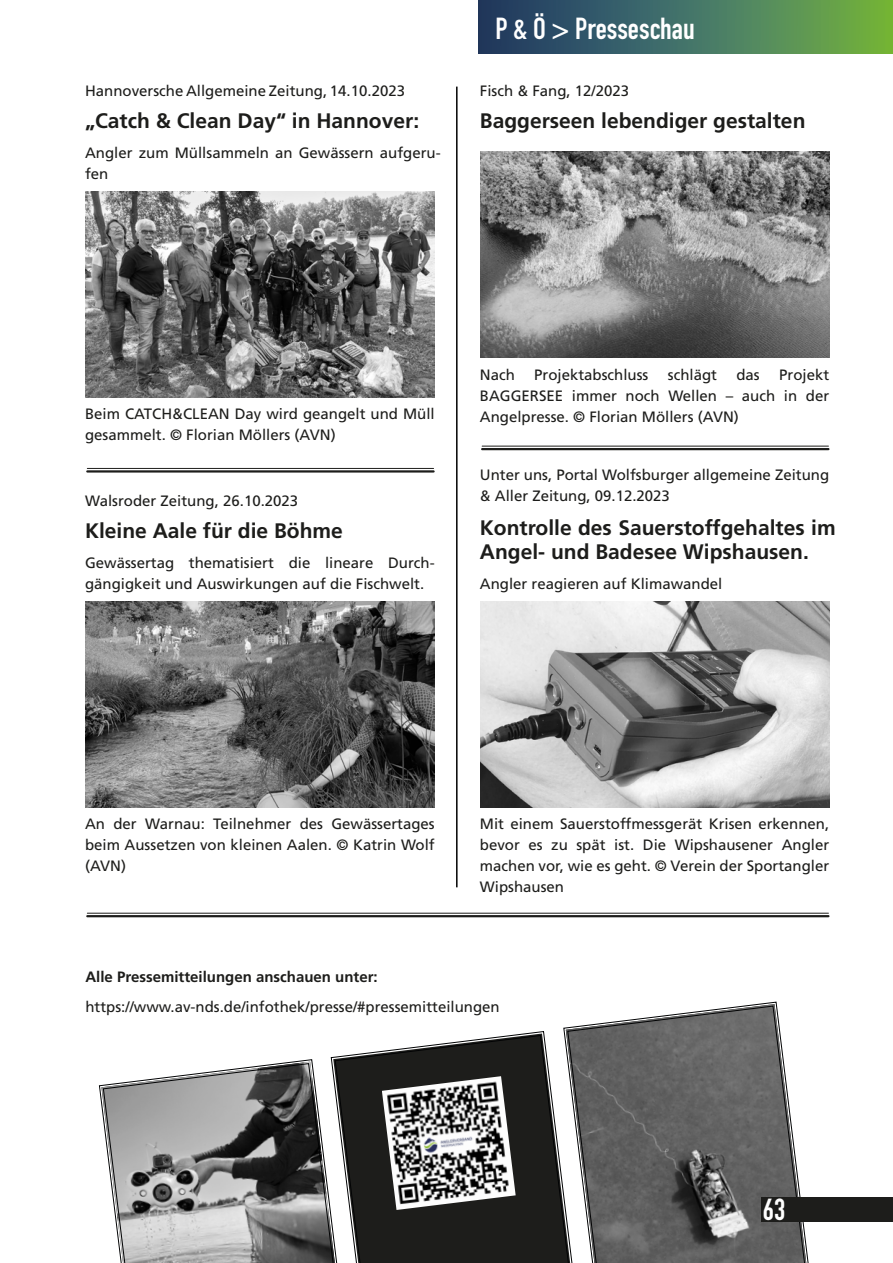
<style>
.page{position:relative;width:893px;height:1263px;background:#fff}
.page>*{position:absolute;margin:0;border:0;box-sizing:border-box;transform-origin:0 0}
.t1{font:700 30px "DIN Condensed";color:#fff}
.t2{font:700 21px/24px "Frutiger LT Std";color:#1d1d1b}
.t3{font:15px/21px "Frutiger LT Std";color:#1d1d1b}
.t4{font:700 15px "Frutiger LT Std";color:#1d1d1b}
</style>
<div class="page">
<svg style="left:478px;top:0;width:415px;height:54px;background:#45735d"></svg>
<svg style="left:334px;top:1035px;width:229px;height:228px;background:#393938"></svg>
<svg style="left:99px;top:1059px;width:250px;height:204px"></svg>
<svg style="left:103px;top:1063px;width:242px;height:200px;background:#949595"></svg>
<svg style="left:563px;top:1001px;width:250px;height:262px"></svg>
<svg style="left:567px;top:1005px;width:242px;height:258px;background:#787878"></svg>
<hr style="left:87px;top:468px;width:347px;height:1px;background:#1d1d1b">
<hr style="left:87px;top:470px;width:347px;height:3px;background:#1d1d1b">
<div style="left:762px;top:1197px;width:131px;height:24px;background:#1d1d1b"></div>
<hr style="left:456px;top:87px;width:2px;height:800px;background:#000">
<img style="left:85px;top:191px;width:350px;height:206px">
<img style="left:85px;top:601px;width:350px;height:206px">
<hr style="left:482px;top:446px;width:346px;height:1px;background:#1d1d1b">
<hr style="left:482px;top:448px;width:346px;height:2px;background:#1d1d1b">
<hr style="left:87px;top:913px;width:741px;height:1px;background:#1d1d1b">
<hr style="left:87px;top:915px;width:741px;height:2px;background:#1d1d1b">
<img style="left:480px;top:151px;width:350px;height:206px">
<img style="left:480px;top:601px;width:350px;height:207px">
<img style="left:382px;top:1076px;width:134px;height:134px">
<p class="t3" style="left:85px;top:81px;width:321px">Hannoversche Allgemeine Zeitung, 14.10.2023</p>
<h2 class="t2" style="left:85px;top:109px;width:336px">„Catch &amp; Clean Day“ in Hannover:</h2>
<p class="t3" style="left:85px;top:143px;width:357px">Angler zum Müllsammeln an Gewässern aufgeru&shy;fen</p>
<h1 class="t1" style="left:495px;top:9px;width:201px">P &amp; Ö &gt; Presseschau</h1>
<p class="t3" style="left:480px;top:81px;width:151px">Fisch &amp; Fang, 12/2023</p>
<h2 class="t2" style="left:480px;top:109px;width:327px">Baggerseen lebendiger gestalten</h2>
<p class="t3" style="left:85px;top:404px;width:351px">Beim CATCH&amp;CLEAN Day wird geangelt und Müll gesammelt. © Florian Möllers (AVN)</p>
<p class="t3" style="left:85px;top:491px;width:215px">Walsroder Zeitung, 26.10.2023</p>
<h2 class="t2" style="left:85px;top:519px;width:259px">Kleine Aale für die Böhme</h2>
<p class="t3" style="left:85px;top:553px;width:351px">Gewässertag thematisiert die lineare Durch&shy;gängigkeit und Auswirkungen auf die Fischwelt.</p>
<p class="t3" style="left:480px;top:364px;width:351px;text-align:justify;text-indent:299px">Projekt BAGGERSEE immer noch Wellen – auch in der Angelpresse. © Florian Möllers (AVN)</p>
<p class="t3" style="left:480px;top:364px;width:36px">Nach</p>
<p class="t3" style="left:534px;top:364px;width:116px">Projektabschluss</p>
<p class="t3" style="left:668px;top:364px;width:51px">schlägt</p>
<p class="t3" style="left:736px;top:364px;width:25px">das</p>
<p class="t3" style="left:480px;top:464px;width:351px">Unter uns, Portal Wolfsburger allgemeine Zeitung &amp; Aller Zeitung, 09.12.2023</p>
<h2 class="t2" style="left:480px;top:516px;width:357px">Kontrolle des Sauerstoffgehaltes im<br>Angel- und Badesee Wipshausen.</h2>
<p class="t3" style="left:480px;top:573px;width:244px">Angler reagieren auf Klimawandel</p>
<p class="t3" style="left:85px;top:813px;width:351px;text-align:justify">An der Warnau: Teilnehmer des Gewässertages beim Aussetzen von kleinen Aalen. © Katrin Wolf (AVN)</p>
<p class="t3" style="left:480px;top:814px;width:351px;text-align:justify">Mit einem Sauerstoffmessgerät Krisen erkennen, bevor es zu spät ist. Die Wipshausener Angler machen vor, wie es geht. © Verein der Sportangler Wipshausen</p>
<p class="t4" style="left:85px;top:968px;width:294px">Alle Pressemitteilungen anschauen unter:</p>
<p class="t3" style="left:85px;top:996px;width:416px">https://www.av-nds.de/infothek/presse/#pressemitteilungen</p>
<h1 class="t1" style="left:763px;top:1189px;width:24px">63</h1>
</div>
